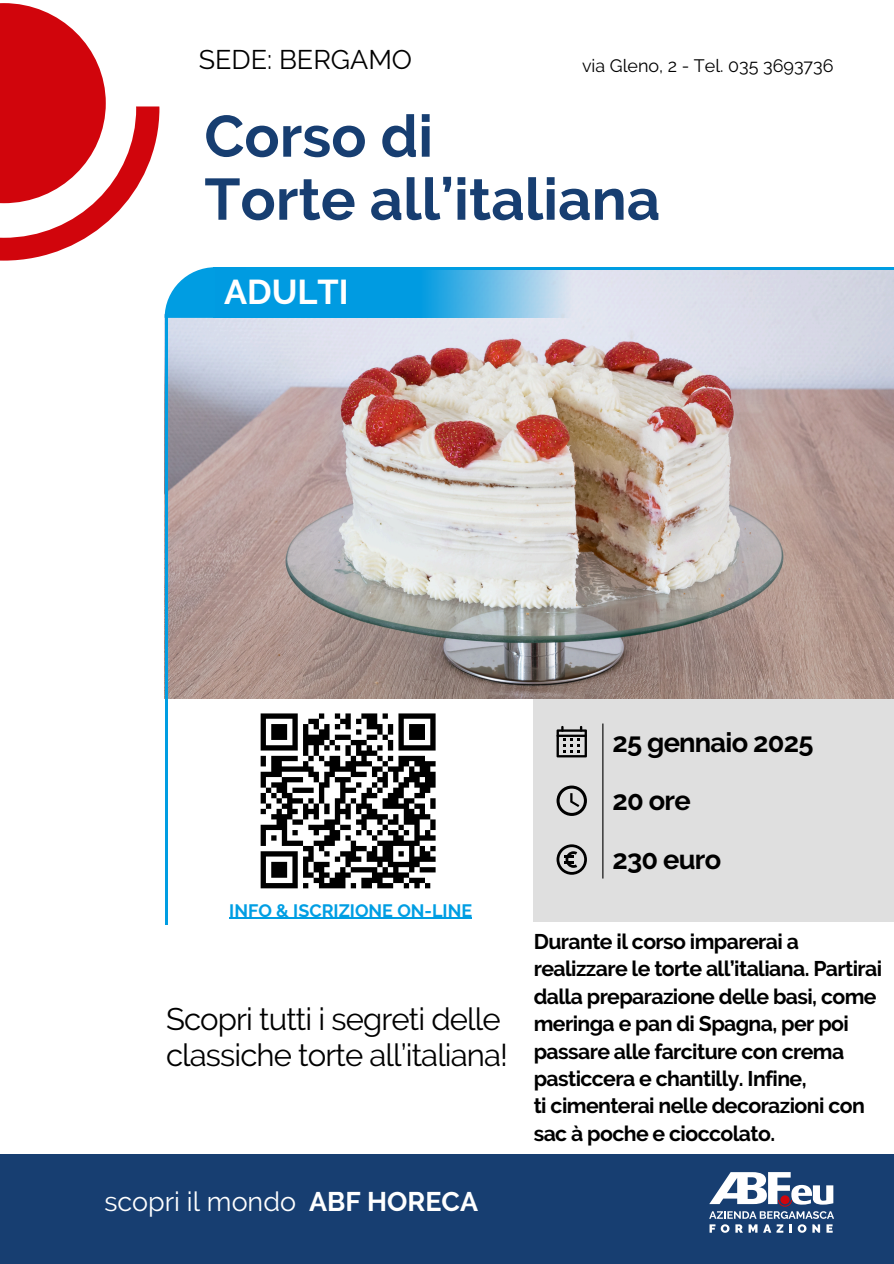
<style>
.page{position:relative;width:894px;height:1264px;background:#fff}
.page>*{position:absolute;margin:0;border:0;box-sizing:border-box;transform-origin:0 0}
.t1{font:700 58.2px/63px "Raleway";color:#173e71}
.t2{font:700 34.35px "Raleway";color:#fff}
.t3{font:31.05px/36px "Raleway";letter-spacing:-.03em;color:#000}
.t4{font:700 27.3px "Raleway";letter-spacing:-.03em;color:#000}
.t5{font:26.85px "Raleway";color:#fff}
.t6{font:26.85px "Raleway";color:#000}
.t7{font:700 26.85px "Raleway";color:#fff}
.t8{font:700 21.15px/27.5px "Raleway";letter-spacing:-.03em;color:#000}
.t9{font:18px "Raleway";color:#000}
.t10{font:700 17.85px "Raleway";color:#009ee3}
</style>
<div class="page">
<svg style="left:0;top:3px;width:159px;height:257px"></svg>
<div style="left:533px;top:698px;width:360px;height:223px;background:#dfdfdf"></div>
<hr style="left:602px;top:723px;width:1px;height:155px;background:#000">
<svg style="left:556px;top:726px;width:30px;height:31px"></svg>
<svg style="left:556px;top:785px;width:30px;height:31px"></svg>
<svg style="left:556px;top:844px;width:30px;height:30px"></svg>
<img style="left:167px;top:270px;width:725px;height:428px">
<img style="left:215px;top:267px;width:368px;height:51px">
<svg style="left:165px;top:267px;width:50px;height:51px"></svg>
<hr style="left:165px;top:318px;width:2px;height:606px;background:#009de2">
<hr style="left:246px;top:267px;width:647px;height:3px;background:#009de2">
<div style="left:0;top:1153px;width:893px;height:110px;background:#173e71"></div>
<svg style="left:709px;top:1224px;width:20px;height:8px"></svg>
<svg style="left:735px;top:1224px;width:7px;height:8px"></svg>
<svg style="left:748px;top:1224px;width:35px;height:8px"></svg>
<svg style="left:789px;top:1224px;width:2px;height:8px"></svg>
<svg style="left:797px;top:1224px;width:9px;height:8px"></svg>
<svg style="left:812px;top:1224px;width:7px;height:8px"></svg>
<svg style="left:826px;top:1224px;width:6px;height:8px"></svg>
<svg style="left:709px;top:1172px;width:124px;height:46px"></svg>
<hr style="left:229px;top:917px;width:243px;height:1px;background:#009ee3">
<svg style="left:260px;top:713px;width:176px;height:176px"></svg>
<p class="t6" style="left:199px;top:44px;width:215px">SEDE: BERGAMO</p>
<h5 class="t9" style="left:582px;top:55px;width:253px">via Gleno, 2 - Tel. 035 3693736</h5>
<p class="t1" style="left:204px;top:105px;width:457px">Corso di<br>Torte all’italiana</p>
<p class="t2" style="left:224px;top:272px;width:126px">ADULTI</p>
<p class="t10" style="left:229px;top:899px;width:244px">INFO &amp; ISCRIZIONE ON-LINE</p>
<p class="t3" style="left:166px;top:1000px;width:343px">Scopri tutti i segreti delle classiche torte all’italiana!</p>
<p class="t5" style="left:104px;top:1185px;width:193px">scopri il mondo</p>
<p class="t7" style="left:309px;top:1185px;width:170px">ABF HORECA</p>
<h2 class="t4" style="left:612px;top:726px;width:202px">25 gennaio 2025</h2>
<p class="t4" style="left:612px;top:784px;width:80px">20 ore</p>
<p class="t4" style="left:612px;top:843px;width:110px">230 euro</p>
<h1 class="t8" style="left:533px;top:927px;width:350px">Durante il corso imparerai a realizzare le torte all’italiana. Partirai dalla preparazione delle basi, come meringa e pan di Spagna, per poi passare alle farciture con crema pasticcera e chantilly. Infine,<br>ti cimenterai nelle decorazioni con sac à poche e cioccolato.</h1>
</div>
